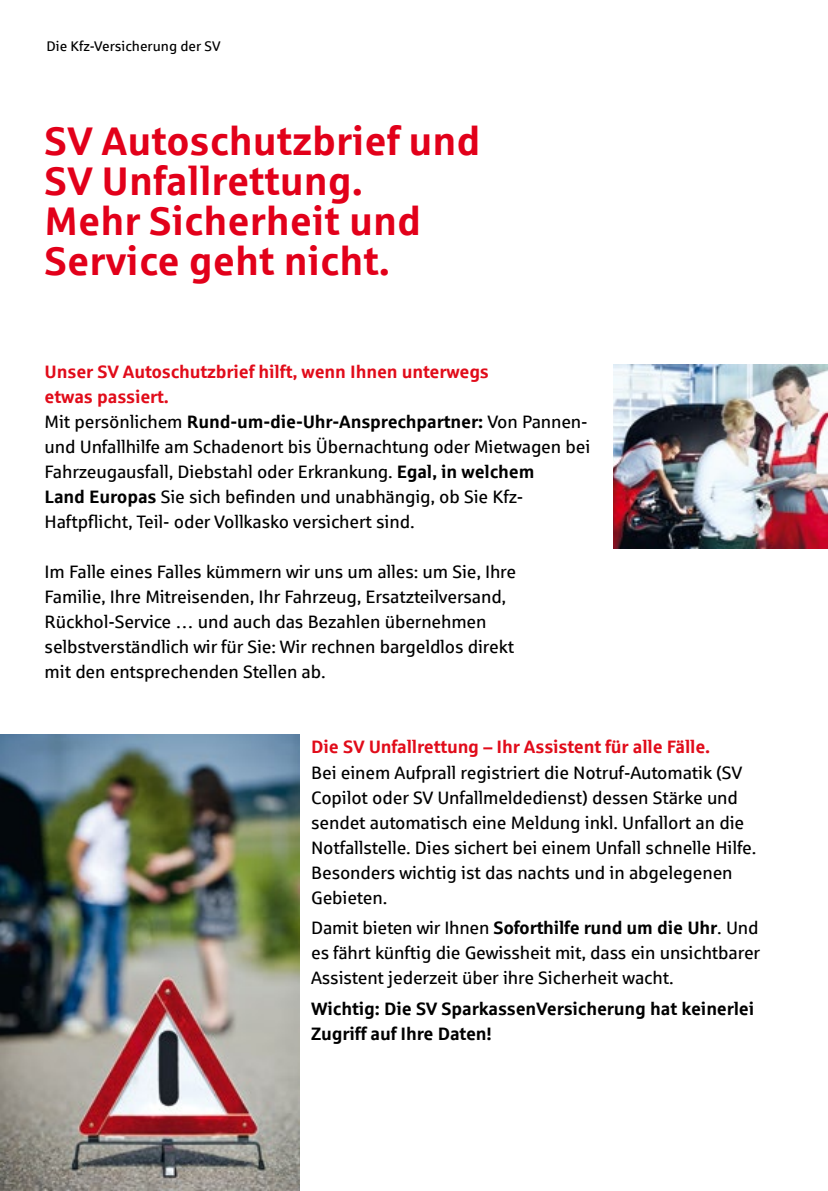
<style>
.page{position:relative;width:828px;height:1191px;background:#fff}
.page>*{position:absolute;margin:0;border:0;box-sizing:border-box;transform-origin:0 0}
.t1{font:700 40px/40px "Sparkasse Rg";color:#e2001a}
.t2{font:18px/25px "Sparkasse Rg";letter-spacing:-.01em;color:#000}
.t3{font:700 18px/25px "Sparkasse Rg";letter-spacing:-.01em;color:#000}
.t4{font:700 18px "Sparkasse Rg";letter-spacing:-.01em;color:#e10c1a}
.t5{font:14px "Sparkasse Rg";color:#000}
.s1{font-weight:700;color:#e10c1a}
.s2{font-weight:700}
</style>
<div class="page">
<img style="left:613px;top:364px;width:215px;height:185px">
<img style="left:0;top:734px;width:299px;height:457px">
<p class="t5" style="left:46px;top:37px;width:175px">Die Kfz-Versicherung der SV</p>
<h1 class="t1" style="left:45px;top:119px;width:437px">SV Autoschutzbrief und<br>SV Unfallrettung.<br>Mehr Sicherheit und<br>Service geht nicht.</h1>
<p class="t2" style="left:45px;top:359px;width:547px"><span class="s1">Unser SV Autoschutzbrief hilft, wenn Ihnen unterwegs<br>etwas passiert.<br></span>Mit persönlichem <span class="s2">Rund-um-die-Uhr-Ansprechpartner:</span> Von Pannen&shy;und Unfallhilfe am Schadenort bis Übernachtung oder Mietwagen bei Fahrzeugausfall, Diebstahl oder Erkrankung. <span class="s2">Egal, in welchem<br>Land Europas</span> Sie sich befinden und unabhängig, ob Sie Kfz-Haftpflicht, Teil- oder Vollkasko versichert sind.</p>
<p class="t2" style="left:45px;top:559px;width:473px">Im Falle eines Falles kümmern wir uns um alles: um Sie, Ihre Familie, Ihre Mitreisenden, Ihr Fahrzeug, Ersatzteilversand, Rückhol-Service … und auch das Bezahlen übernehmen selbstverständlich wir für Sie: Wir rechnen bargeldlos direkt mit den entsprechenden Stellen ab.</p>
<p class="t4" style="left:311px;top:735px;width:400px">Die SV Unfallrettung – Ihr Assistent für alle Fälle.</p>
<p class="t2" style="left:311px;top:759px;width:446px">Bei einem Aufprall registriert die Notruf-Automatik (SV Copilot oder SV Unfallmeldedienst) dessen Stärke und sendet automatisch eine Meldung inkl. Unfallort an die Notfallstelle. Dies sichert bei einem Unfall schnelle Hilfe.<br>Besonders wichtig ist das nachts und in abgelegenen Gebieten.</p>
<p class="t2" style="left:311px;top:915px;width:450px;text-align:justify">Damit bieten wir Ihnen <span class="s2">Soforthilfe rund um die Uhr</span>. Und es fährt künftig die Gewissheit mit, dass ein unsichtbarer Assistent jederzeit über ihre Sicherheit wacht.</p>
<p class="t3" style="left:311px;top:995px;width:445px">Wichtig: Die SV SparkassenVersicherung hat keinerlei<br>Zugriff auf Ihre Daten!</p>
</div>
